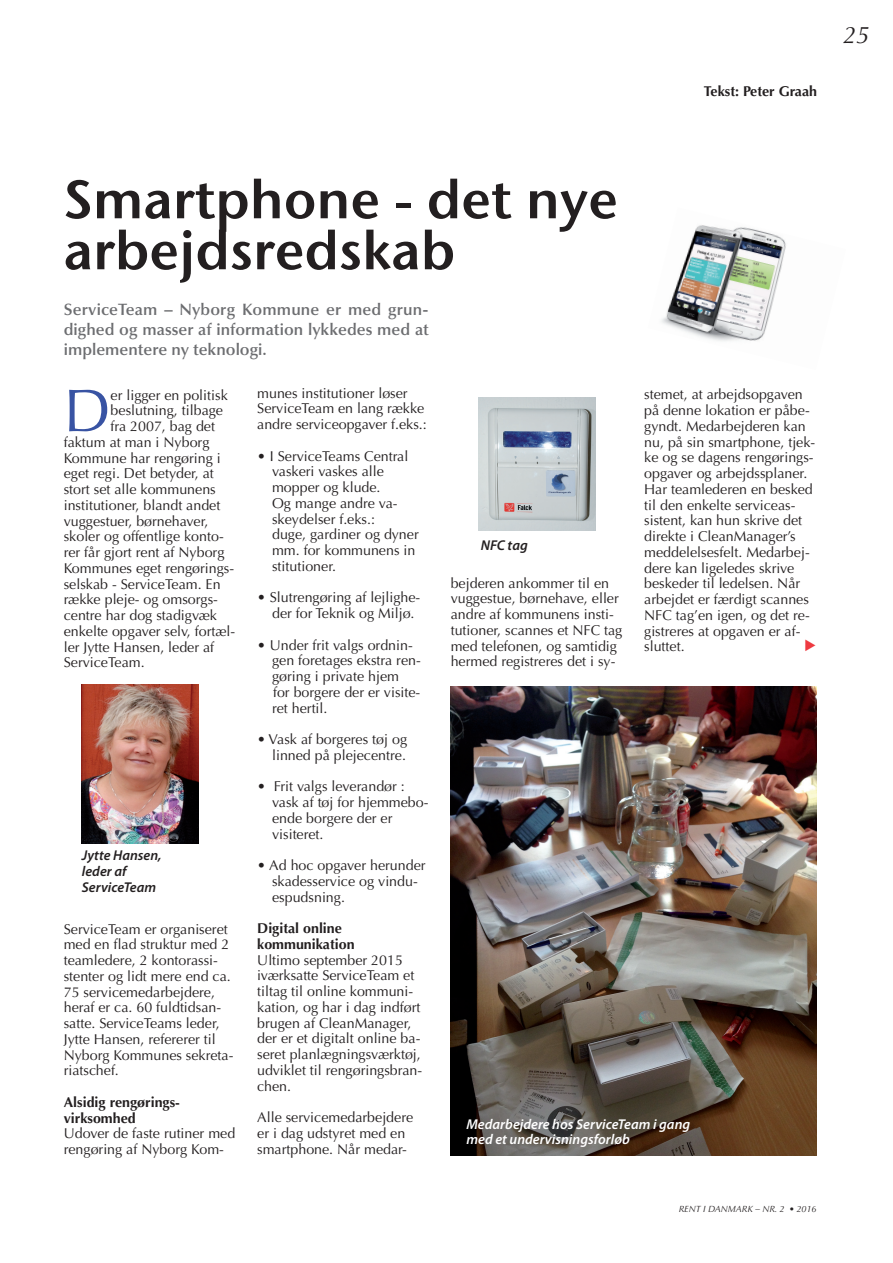
<style>
.page{position:relative;width:893px;height:1263px;background:#fff}
.page>*{position:absolute;margin:0;border:0;box-sizing:border-box;transform-origin:0 0}
.t1{font:60.3px "Optima LT Std";color:#3853a3}
.t2{font:54px/51px "Stone Sans Sem ITCTT Semi";color:#231f20}
.t3{font:italic 24px "Optima LT Std";color:#231f20}
.t4{font:600 16.5px/19.8px "Optima LT Std";color:#6c6d70;text-align:justify}
.t5{font:14.25px/15.8px "Optima LT Std";color:#231f20}
.t6{font:700 14.25px/15.8px "Optima LT Std";color:#231f20}
.t7{font:italic 600 14.25px/15.8px "Myriad Pro";color:#fff}
.t8{font:italic 600 14.25px/15.8px "Myriad Pro";color:#231f20}
.t9{font:italic 9px "Optima LT Std";color:#231f20}
</style>
<div class="page">
<img style="left:661px;top:225px;width:125px;height:116px">
<img style="left:82px;top:685px;width:116px;height:158px">
<img style="left:479px;top:398px;width:116px;height:132px">
<img style="left:451px;top:687px;width:365px;height:469px">
<p class="t6" style="left:704px;top:83px;width:115px">Tekst: Peter Graah</p>
<h3 class="t3" style="left:843px;top:21px;width:28px">25</h3>
<h2 class="t2" style="left:64px;top:173px;width:556px">Smartphone - det nye arbejdsredskab</h2>
<p class="t4" style="left:64px;top:300px;width:367px">ServiceTeam – Nyborg Kommune er med grun&shy;dighed og masser af information lykkedes med at implementere ny teknologi.</p>
<h1 class="t1" style="left:64px;top:376px;width:48px">D</h1>
<p class="t5" style="left:111px;top:387px;width:119px">er ligger en politisk</p>
<p class="t5" style="left:111px;top:403px;width:114px">beslutning, tilbage</p>
<p class="t5" style="left:111px;top:419px;width:106px">fra 2007, bag det</p>
<p class="t5" style="left:64px;top:434px;width:147px">faktum at man i Nyborg</p>
<p class="t5" style="left:64px;top:450px;width:159px">Kommune har rengøring i</p>
<p class="t5" style="left:64px;top:466px;width:152px">eget regi. Det betyder, at</p>
<p class="t5" style="left:64px;top:481px;width:154px">stort set alle kommunens</p>
<p class="t5" style="left:64px;top:497px;width:158px">institutioner, blandt andet</p>
<p class="t5" style="left:64px;top:513px;width:146px">vuggestuer, børnehaver,</p>
<p class="t5" style="left:64px;top:529px;width:161px">skoler og offentlige konto-</p>
<p class="t5" style="left:64px;top:544px;width:162px">rer får gjort rent af Nyborg</p>
<p class="t5" style="left:64px;top:560px;width:172px">Kommunes eget rengørings-</p>
<p class="t5" style="left:64px;top:576px;width:158px">selskab - ServiceTeam. En</p>
<p class="t5" style="left:64px;top:592px;width:156px">række pleje- og omsorgs-</p>
<p class="t5" style="left:64px;top:607px;width:155px">centre har dog stadigvæk</p>
<p class="t5" style="left:64px;top:623px;width:173px">enkelte opgaver selv, fortæl-</p>
<p class="t5" style="left:64px;top:639px;width:152px">ler Jytte Hansen, leder af</p>
<p class="t5" style="left:64px;top:655px;width:82px">ServiceTeam.</p>
<p class="t8" style="left:82px;top:847px;width:81px">Jytte Hansen, leder af<br>ServiceTeam</p>
<p class="t5" style="left:64px;top:921px;width:171px">ServiceTeam er organiseret med en flad struktur med 2 teamledere, 2 kontorassi&shy;stenter og lidt mere end ca.<br>75 servicemedarbejdere, heraf er ca. 60 fuldtidsan&shy;satte. ServiceTeams leder,<br>Jytte Hansen, refererer til<br>Nyborg Kommunes sekreta&shy;riatschef.</p>
<p class="t6" style="left:64px;top:1094px;width:118px">Alsidig rengørings&shy;virksomhed</p>
<p class="t5" style="left:64px;top:1126px;width:173px">Udover de faste rutiner med rengøring af Nyborg Kom-</p>
<p class="t5" style="left:257px;top:385px;width:171px">munes institutioner løser<br>ServiceTeam en lang række andre serviceopgaver f.eks.:</p>
<p class="t5" style="left:272px;top:448px;width:148px;text-indent:-15px">• I ServiceTeams Central vaskeri vaskes alle mopper og klude.<br>Og mange andre va&shy;skeydelser f.eks.:<br>duge, gardiner og dyner mm. for kommunens in stitutioner.</p>
<p class="t5" style="left:272px;top:590px;width:150px;text-indent:-15px">• Slutrengøring af lejlighe&shy;der for Teknik og Miljø.</p>
<p class="t5" style="left:272px;top:637px;width:150px;text-indent:-15px">• Under frit valgs ordnin&shy;gen foretages ekstra ren&shy;gøring i private hjem<br>for borgere der er visite&shy;ret hertil.</p>
<p class="t5" style="left:257px;top:732px;width:151px;text-align:right">• Vask af borgeres tøj og linned på plejecentre.</p>
<p class="t5" style="left:272px;top:779px;width:158px;text-indent:-15px">• Frit valgs leverandør : vask af tøj for hjemmebo&shy;ende borgere der er visiteret.</p>
<p class="t5" style="left:272px;top:858px;width:155px;text-indent:-15px">• Ad hoc opgaver herunder skadesservice og vindu&shy;espudsning.</p>
<p class="t6" style="left:257px;top:921px;width:99px">Digital online kommunikation</p>
<p class="t5" style="left:257px;top:952px;width:167px">Ultimo september 2015 iværksatte ServiceTeam et tiltag til online kommuni&shy;kation, og har i dag indført brugen af CleanManager, der er et digitalt online ba&shy;seret planlægningsværktøj, udviklet til rengøringsbran&shy;chen.</p>
<p class="t5" style="left:257px;top:1109px;width:157px">Alle servicemedarbejdere er i dag udstyret med en smartphone. Når medar-</p>
<p class="t8" style="left:481px;top:537px;width:49px">NFC tag</p>
<p class="t5" style="left:451px;top:575px;width:173px">bejderen ankommer til en vuggestue, børnehave, eller andre af kommunens insti&shy;tutioner, scannes et NFC tag med telefonen, og samtidig hermed registreres det i sy-</p>
<p class="t5" style="left:644px;top:387px;width:173px">stemet, at arbejdsopgaven på denne lokation er påbe&shy;gyndt. Medarbejderen kan nu, på sin smartphone, tjek&shy;ke og se dagens rengørings&shy;opgaver og arbejdssplaner.<br>Har teamlederen en besked til den enkelte serviceas&shy;sistent, kan hun skrive det direkte i CleanManager’s meddelelsesfelt. Medarbej&shy;dere kan ligeledes skrive beskeder til ledelsen. Når arbejdet er færdigt scannes<br>NFC tag’en igen, og det re&shy;gistreres at opgaven er af&shy;sluttet.</p>
<p class="t7" style="left:466px;top:1115px;width:225px">Medarbejdere hos ServiceTeam i gang med et undervisningsforløb</p>
<p class="t9" style="left:679px;top:1203px;width:139px">RENT I DANMARK – NR. 2 • 2016</p>
</div>
